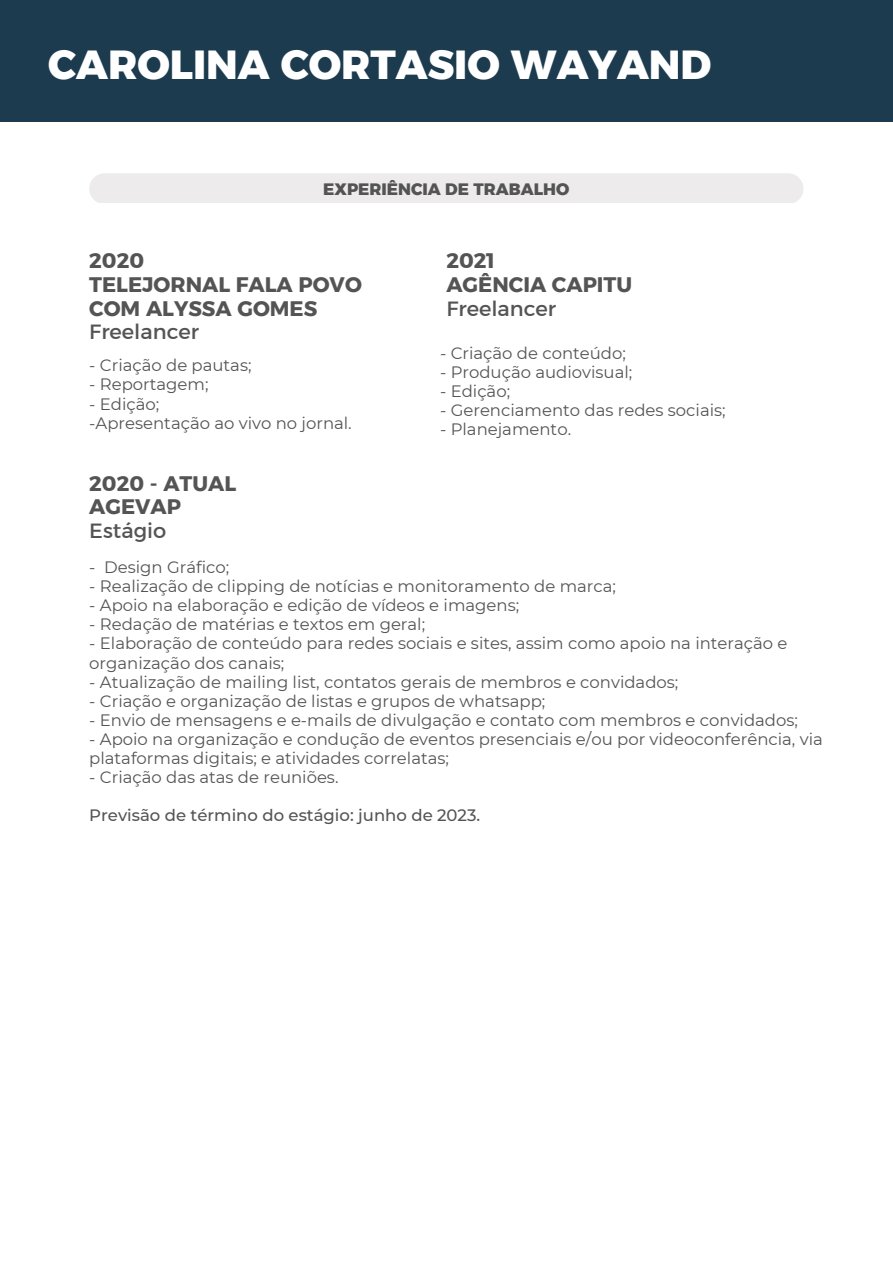
<style>
.page{position:relative;width:893px;height:1264px;background:#fff}
.page>*{position:absolute;margin:0;border:0;box-sizing:border-box;transform-origin:0 0}
.t1{font:700 40.5px "Kief Montaser Extra";color:#fff}
.t2{font:21px/23.5px "Kief Montaser Bold";color:#545454}
.t3{font:21px "Kief Montaser Regular";color:#545454}
.t4{font:16.5px/19px "Montserrat";color:#545454}
.t5{font:500 16.5px "Montserrat";color:#545454}
.t6{font:700 16.5px "Kief Montaser Extra";color:#545454}
</style>
<div class="page">
<div style="left:89px;top:173px;width:714px;height:29px;background:#edebeb"></div>
<div style="left:0;top:0;width:892px;height:122px;background:#1c3b4f"></div>
<h1 class="t1" style="left:48px;top:39px;width:664px">CAROLINA CORTASIO WAYAND</h1>
<p class="t6" style="left:323px;top:179px;width:247px">EXPERIÊNCIA DE TRABALHO</p>
<p class="t2" style="left:89px;top:249px;width:274px">2020<br>TELEJORNAL FALA POVO<br>COM ALYSSA GOMES</p>
<p class="t3" style="left:89px;top:319px;width:111px">Freelancer</p>
<p class="t4" style="left:89px;top:356px;width:164px">- Criação de pautas;</p>
<p class="t4" style="left:89px;top:375px;width:121px">- Reportagem;</p>
<p class="t4" style="left:89px;top:394px;width:264px">- Edição;<br>-Apresentação ao vivo no jornal.</p>
<p class="t2" style="left:446px;top:249px;width:187px">2021<br>AGÊNCIA CAPITU</p>
<p class="t3" style="left:446px;top:295px;width:111px">Freelancer</p>
<p class="t4" style="left:440px;top:343px;width:187px">- Criação de conteúdo;</p>
<p class="t4" style="left:440px;top:362px;width:194px">- Produção audiovisual;</p>
<p class="t4" style="left:440px;top:381px;width:72px">- Edição;</p>
<p class="t4" style="left:440px;top:400px;width:287px">- Gerenciamento das redes sociais;</p>
<p class="t4" style="left:440px;top:419px;width:133px">- Planejamento.</p>
<p class="t2" style="left:89px;top:471px;width:148px">2020 - ATUAL<br>AGEVAP</p>
<p class="t3" style="left:89px;top:517px;width:78px">Estágio</p>
<p class="t4" style="left:89px;top:557px;width:141px">- Design Gráfico;</p>
<p class="t4" style="left:89px;top:576px;width:528px">- Realização de clipping de notícias e monitoramento de marca;</p>
<p class="t4" style="left:89px;top:595px;width:431px">- Apoio na elaboração e edição de vídeos e imagens;</p>
<p class="t4" style="left:89px;top:615px;width:337px">- Redação de matérias e textos em geral;</p>
<p class="t4" style="left:89px;top:634px;width:699px">- Elaboração de conteúdo para redes sociais e sites, assim como apoio na interação e organização dos canais;</p>
<p class="t4" style="left:89px;top:672px;width:590px">- Atualização de mailing list, contatos gerais de membros e convidados;</p>
<p class="t4" style="left:89px;top:691px;width:457px">- Criação e organização de listas e grupos de whatsapp;</p>
<p class="t4" style="left:89px;top:710px;width:710px">- Envio de mensagens e e-mails de divulgação e contato com membros e convidados;</p>
<p class="t4" style="left:89px;top:729px;width:735px">- Apoio na organização e condução de eventos presenciais e/ou por videoconferência, via plataformas digitais; e atividades correlatas;</p>
<p class="t4" style="left:89px;top:767px;width:251px">- Criação das atas de reuniões.</p>
<p class="t5" style="left:89px;top:805px;width:392px">Previsão de término do estágio: junho de 2023.</p>
</div>
